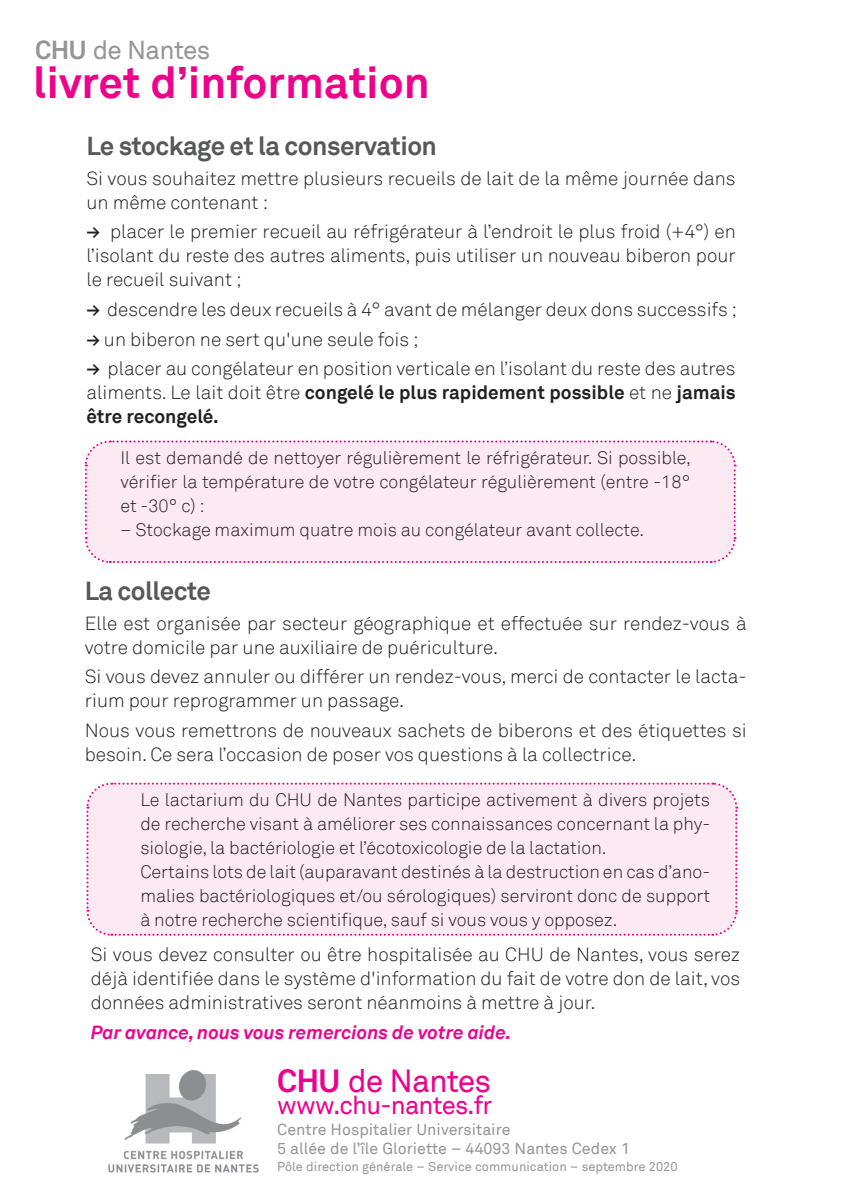
<style>
.page{position:relative;width:842px;height:1191px;background:#fff}
.page>*{position:absolute;margin:0;border:0;box-sizing:border-box;transform-origin:0 0}
.t1{font:700 44px "Akkurat";color:#ed028c}
.t2{font:32px "Akkurat";letter-spacing:-.03em;color:#ed028c}
.t3{font:700 26px "Akkurat";letter-spacing:-.02em;color:#57585a}
.t4{font:26px "Akkurat";letter-spacing:-.025em;color:#939598}
.t5{font:25.6px "Akkurat";letter-spacing:-.03em;color:#ed028c}
.t6{font:300 19px/24px "Akkurat";color:#231f20}
.t7{font:700 19px/24px "Akkurat";color:#231f20}
.t8{font:italic 700 19px "Akkurat";color:#ed028c}
.t9{font:300 18px/24px "Akkurat";color:#231f20;text-align:justify}
.t10{font:16px/19.2px "Akkurat";color:#939598}
.t11{font:12.8px "Akkurat";color:#939598}
.s1{font-weight:700}
.s2{font-weight:700;font-size:17px}
.s3{font-weight:300}
</style>
<div class="page">
<div style="left:84px;top:440px;width:653px;height:123px;background:#fce9f1"></div>
<div style="left:86px;top:782px;width:652px;height:154px;background:#fce9f1"></div>
<img style="left:108px;top:1070px;width:151px;height:103px">
<h3 class="t4" style="left:35px;top:34px;width:177px"><span class="s1">CHU</span> de Nantes</h3>
<h1 class="t1" style="left:33px;top:55px;width:398px">livret d’information</h1>
<h3 class="t3" style="left:86px;top:129px;width:352px">Le stockage et la conservation</h3>
<p class="t6" style="left:86px;top:166px;width:651px">Si vous souhaitez mettre plusieurs recueils de lait de la même journée dans un même contenant :</p>
<p class="t6" style="left:86px;top:220px;width:651px;text-align:justify"><span class="s2">≥</span> placer le premier recueil au réfrigérateur à l’endroit le plus froid (+4°) en l’isolant du reste des autres aliments, puis utiliser un nouveau biberon pour le recueil suivant ;</p>
<p class="t6" style="left:86px;top:295px;width:652px;line-height:29.6px"><span class="s2">≥</span> descendre les deux recueils à 4° avant de mélanger deux dons successifs ; <span class="s2">≥</span> un biberon ne sert qu'une seule fois ;<br><span class="s2">≥</span> placer au congélateur en position verticale en l’isolant du reste des autres</p>
<p class="t7" style="left:86px;top:381px;width:651px"><span class="s3">aliments. Le lait doit être</span> congelé le plus rapidement possible <span class="s3">et ne</span> jamais être recongelé.</p>
<p class="t9" style="left:120px;top:446px;width:572px">Il est demandé de nettoyer régulièrement le réfrigérateur. Si possible, vérifier la température de votre congélateur régulièrement (entre -18° et -30° c) :</p>
<p class="t9" style="left:120px;top:518px;width:525px">– Stockage maximum quatre mois au congélateur avant collecte.</p>
<h3 class="t3" style="left:85px;top:574px;width:128px">La collecte</h3>
<p class="t6" style="left:85px;top:611px;width:663px">Elle est organisée par secteur géographique et effectuée sur rendez-vous à votre domicile par une auxiliaire de puériculture.</p>
<p class="t6" style="left:85px;top:665px;width:663px">Si vous devez annuler ou différer un rendez-vous, merci de contacter le lacta&shy;rium pour reprogrammer un passage.</p>
<p class="t6" style="left:85px;top:719px;width:663px">Nous vous remettrons de nouveaux sachets de biberons et des étiquettes si besoin. Ce sera l’occasion de poser vos questions à la collectrice.</p>
<p class="t9" style="left:140px;top:787px;width:571px;text-align:left">Le lactarium du CHU de Nantes participe activement à divers projets de recherche visant à améliorer ses connaissances concernant la phy&shy;siologie, la bactériologie et l’écotoxicologie de la lactation.<br>Certains lots de lait (auparavant destinés à la destruction en cas d’ano&shy;malies bactériologiques et/ou sérologiques) serviront donc de support à notre recherche scientifique, sauf si vous vous y opposez.</p>
<p class="t6" style="left:91px;top:942px;width:651px;text-align:justify">Si vous devez consulter ou être hospitalisée au CHU de Nantes, vous serez déjà identifiée dans le système d'information du fait de votre don de lait, vos données administratives seront néanmoins à mettre à jour.</p>
<p class="t8" style="left:91px;top:1019px;width:422px">Par avance, nous vous remercions de votre aide.</p>
<h2 class="t2" style="left:277px;top:1062px;width:215px"><span class="s1">CHU</span> de Nantes</h2>
<h3 class="t5" style="left:277px;top:1090px;width:216px">www.chu-nantes.fr</h3>
<p class="t10" style="left:277px;top:1120px;width:354px">Centre Hospitalier Universitaire<br>5 allée de l’île Gloriette – 44093 Nantes Cedex 1</p>
<p class="t11" style="left:277px;top:1158px;width:402px">Pôle direction générale – Service communication – septembre 2020</p>
</div>
